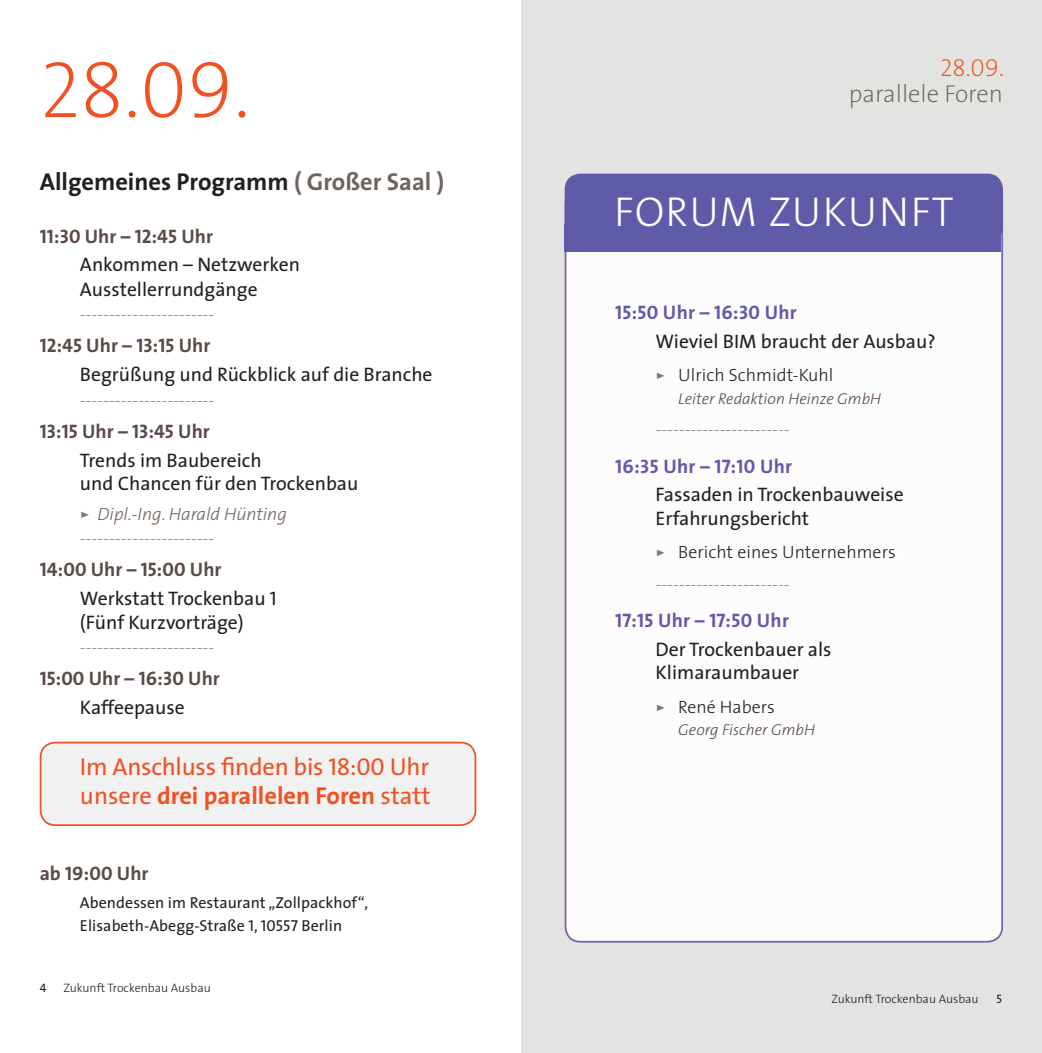
<style>
.page{position:relative;width:1042px;height:1053px;background:#fff}
.page>*{position:absolute;margin:0;border:0;box-sizing:border-box;transform-origin:0 0}
.t1{font:80.5px "The Sans Extra Light Caps";color:#f15122}
.t2{font:42px "The Sans Light Caps";letter-spacing:.025em;color:#fff}
.t3{font:24.5px/29.4px "The Sans";letter-spacing:-.01em;color:#f15122}
.t4{font:700 24.5px "The Sans";color:#231f20}
.t5{font:200 24.5px "The Sans";color:#71635c}
.t6{font:24.5px "The Sans Extra Light Caps";color:#f15122}
.t7{font:19.6px/23.4px "The Sans";color:#231f20}
.t8{font:19.6px "The Sans Bold Caps";color:#5a4b47}
.t9{font:19.6px "The Sans Bold Caps";letter-spacing:.01em;color:#5f5ba8}
.t10{font:700 19.6px "The Sans";color:#5a4b47}
.t11{font:17.85px "The Sans Light Caps";color:#948883}
.t12{font:300 17.85px "The Sans";letter-spacing:.005em;color:#231f20}
.t13{font:italic 300 17.85px "The Sans";color:#71635c}
.t14{font:15.92px/22.8px "The Sans";letter-spacing:.005em;color:#231f20}
.t15{font:italic 300 15.75px "The Sans";letter-spacing:.005em;color:#5a4b47}
.t16{font:300 12.25px "The Sans";color:#231f20}
.t17{font:12.25px "The Sans Caps";color:#231f20}
.s1{color:#71635c}
.s2{font-family:"The Sans";font-weight:700}
.s3{font-family:"The Sans Caps";font-weight:400;color:#82756e}
.s4{font-family:"The Sans Caps"}
.s5{font-weight:700}
.s6{font-family:"The Sans Bold Caps";font-weight:400}
.s7{font-family:"The Sans Caps";font-weight:400;font-style:italic;color:#82756e}
.s8{font-size:15.75px;color:#fff}
</style>
<div class="page">
<div style="left:521px;top:0;width:521px;height:1053px;background:#e3e4e1"></div>
<div style="left:41px;top:742px;width:434px;height:83px;background:#f0f1f0;border-radius:15px"></div>
<div style="left:40px;top:742px;width:436px;height:84px;border:2px solid #f15122;border-radius:15px"></div>
<div style="left:565px;top:189px;width:437px;height:753px;background:#fff;border-radius:15px"></div>
<div style="left:565px;top:174px;width:437px;height:67px;background:#5f5ba8;border-radius:15px"></div>
<div style="left:565px;top:174px;width:438px;height:68px;border:2px solid #5f5ba8;border-radius:15px"></div>
<div style="left:565px;top:225px;width:436px;height:27px;background:#5f5ba8"></div>
<h1 class="t1" style="left:40px;top:23px;width:212px">28.09.</h1>
<p class="t4" style="left:40px;top:161px;width:406px">Allgemeines Programm <span class="s1">( Großer Saal )</span></p>
<p class="t8" style="left:40px;top:220px;width:175px">11:30 <span class="s2">Uhr</span> – 12:45 <span class="s2">Uhr</span></p>
<p class="t7" style="left:80px;top:252px;width:222px;line-height:24.2px">Ankommen – Netzwerken<br>Ausstellerrundgänge</p>
<p class="t11" style="left:80px;top:299px;width:136px">-----------------------</p>
<p class="t8" style="left:40px;top:329px;width:172px">12:45 <span class="s2">Uhr</span> – 13:15 <span class="s2">Uhr</span></p>
<p class="t7" style="left:80px;top:362px;width:354px">Begrüßung und Rückblick auf die Branche</p>
<p class="t11" style="left:80px;top:385px;width:136px">-----------------------</p>
<p class="t8" style="left:40px;top:415px;width:172px">13:15 <span class="s2">Uhr</span> – 13:45 <span class="s2">Uhr</span></p>
<p class="t7" style="left:80px;top:448px;width:280px">Trends im Baubereich<br>und Chancen für den Trockenbau</p>
<p class="t13" style="left:80px;top:499px;width:208px"><span class="s3">&gt;</span> Dipl.-Ing. Harald Hünting</p>
<p class="t11" style="left:80px;top:523px;width:136px">-----------------------</p>
<p class="t8" style="left:40px;top:553px;width:183px">14:00 <span class="s2">Uhr</span> – 15:00 <span class="s2">Uhr</span></p>
<p class="t7" style="left:80px;top:585px;width:198px;line-height:24.2px">Werkstatt Trockenbau <span class="s4">1 </span>(Fünf Kurzvorträge)</p>
<p class="t11" style="left:80px;top:632px;width:136px">-----------------------</p>
<p class="t8" style="left:40px;top:662px;width:182px">15:00 <span class="s2">Uhr</span> – 16:30 <span class="s2">Uhr</span></p>
<p class="t7" style="left:80px;top:695px;width:106px">Kaffeepause</p>
<p class="t3" style="left:80px;top:751px;width:352px">Im Anschluss finden bis <span class="s4">18:00</span> Uhr unsere <span class="s5">drei parallelen Foren</span> statt</p>
<p class="t10" style="left:40px;top:857px;width:110px">ab <span class="s6">19:00</span> Uhr</p>
<p class="t14" style="left:80px;top:891px;width:290px">Abendessen im Restaurant „Zollpackhof“,<br>Elisabeth-Abegg-Straße <span class="s4">1, 10557</span> Berlin</p>
<p class="t17" style="left:40px;top:977px;width:8px">4</p>
<p class="t16" style="left:63px;top:977px;width:149px">Zukunft Trockenbau Ausbau</p>
<p class="t6" style="left:940px;top:47px;width:65px">28.09.</p>
<p class="t5" style="left:848px;top:74px;width:156px">parallele Foren</p>
<h2 class="t2" style="left:614px;top:177px;width:341px">FORUM ZUKUNFT</h2>
<p class="t9" style="left:615px;top:296px;width:183px">15:50 <span class="s2">Uhr</span> – 16:30 <span class="s2">Uhr</span></p>
<p class="t7" style="left:655px;top:329px;width:282px">Wieviel BIM braucht der Ausbau?</p>
<p class="t12" style="left:655px;top:360px;width:179px"><span class="s7">&gt;</span> Ulrich Schmidt-Kuhl</p>
<p class="t15" style="left:678px;top:385px;width:204px">Leiter Redaktion Heinze GmbH</p>
<p class="t11" style="left:655px;top:414px;width:136px">-----------------------</p>
<p class="t9" style="left:615px;top:450px;width:178px">16:35 <span class="s2">Uhr</span> – 17:10 <span class="s2">Uhr</span></p>
<p class="t7" style="left:655px;top:482px;width:250px">Fassaden in Trockenbauweise<br>Erfahrungsbericht</p>
<p class="t12" style="left:655px;top:537px;width:250px"><span class="s7">&gt;</span> Bericht eines Unternehmers<span class="s8">e</span></p>
<p class="t11" style="left:655px;top:569px;width:136px">-----------------------</p>
<p class="t9" style="left:615px;top:604px;width:175px">17:15 <span class="s2">Uhr</span> – 17:50 <span class="s2">Uhr</span></p>
<p class="t7" style="left:655px;top:637px;width:178px">Der Trockenbauer als<br>Klimaraumbauer</p>
<p class="t12" style="left:655px;top:692px;width:121px"><span class="s7">&gt;</span> René Habers</p>
<p class="t15" style="left:678px;top:717px;width:138px">Georg Fischer GmbH</p>
<p class="t16" style="left:831px;top:989px;width:149px">Zukunft Trockenbau Ausbau</p>
<p class="t17" style="left:996px;top:989px;width:7px">5</p>
</div>
